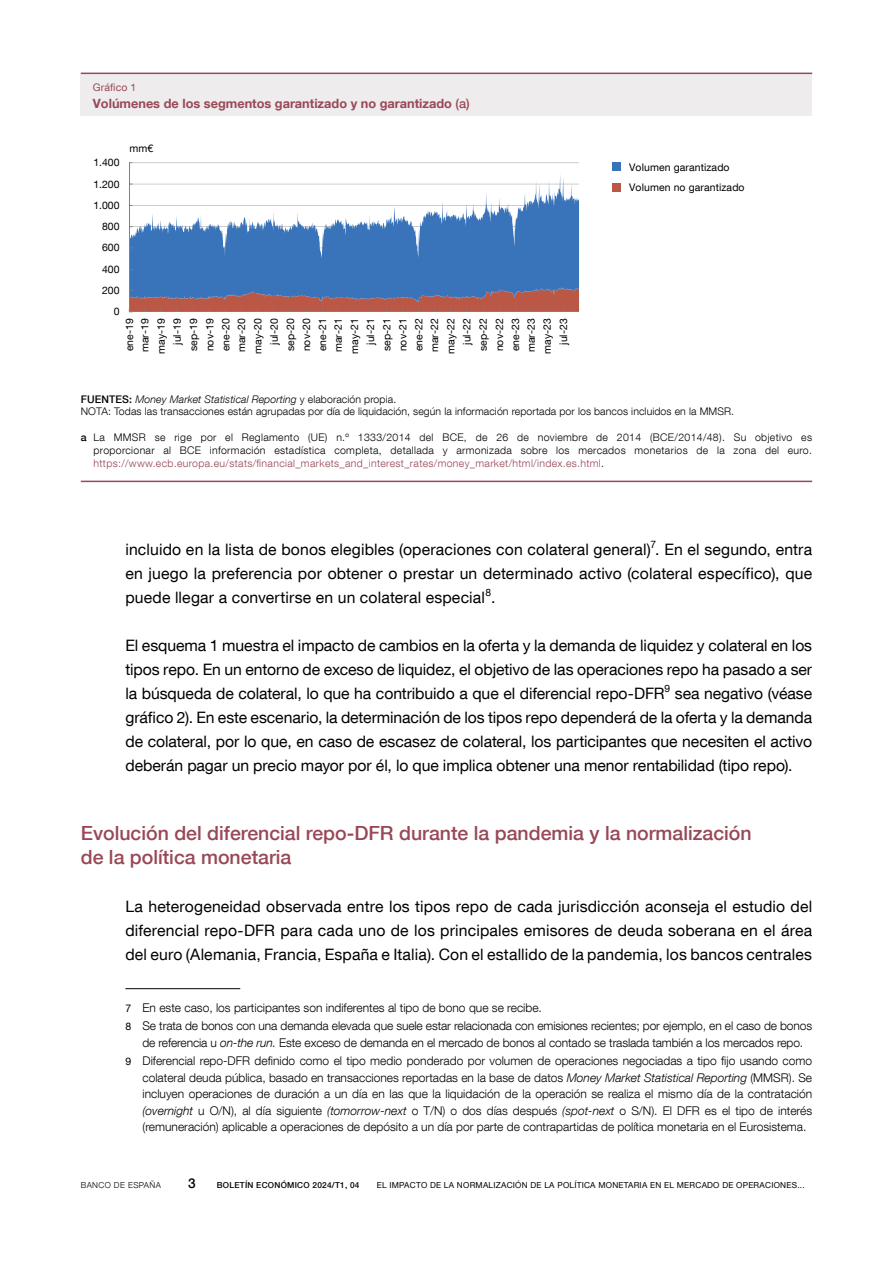
<style>
.page{position:relative;width:893px;height:1263px;background:#fff}
.page>*{position:absolute;margin:0;border:0;box-sizing:border-box;transform-origin:0 0}
.Ladillo_1{font:500 19.5px/24px "Bd E Neue Helvetica";color:#984856}
.Texto_artículo{font:15.75px/24px "Bd E Neue Helvetica";letter-spacing:.01em;color:#000;text-align:justify}
.t1{font:500 13.5px "Bd E Neue Helvetica";color:#000}
.t2{font:700 12.75px "Bd E Neue Helvetica";color:#984856}
.Citas_1_texto{font:300 12px/16.5px "Bd E Neue Helvetica";letter-spacing:-.01em;color:#000}
.t3{font:300 10.5px/12.6px "Bd E Neue Helvetica";letter-spacing:.01em;color:#000}
.t4{font:10.5px/16px "Bd E Neue Helvetica";letter-spacing:.01em;color:#000;text-align:right}
.t5{font:10.5px "Bd E Neue Helvetica";letter-spacing:.01em;color:#984856}
.t6{font:8.25px "Bd E Neue Helvetica";letter-spacing:.03em;color:#000}
.t7{font:500 8.25px "Bd E Neue Helvetica";letter-spacing:.03em;color:#000}
.t8{font:300 8.25px "Bd E Neue Helvetica";letter-spacing:.05em;color:#000}
.s1{font-weight:500}
.s2{font-style:italic}
.s3{color:#984856}
.s4{font-weight:400;font-size:10.5px}
</style>
<div class="page">
<hr style="left:125px;top:988px;width:115px;height:1px;background:#000">
<hr style="left:81px;top:481px;width:731px;height:1px;background:#984856">
<div style="left:612px;top:184px;width:9px;height:8px;background:#ba5745"></div>
<div style="left:612px;top:163px;width:9px;height:8px;background:#3973b9"></div>
<div style="left:81px;top:73px;width:731px;height:43px;background:#efeced"></div>
<hr style="left:81px;top:73px;width:731px;height:1px;background:#984856">
<hr style="left:129px;top:163px;width:450px;height:1px;background:#a6a5a5">
<svg style="left:130px;top:175px;width:449px;height:112px;fill:#3973b9"></svg>
<hr style="left:129px;top:163px;width:1px;height:149px;background:#7f8080">
<svg style="left:129px;top:287px;width:450px;height:26px;background:#8e6a78"></svg>
<p class="t5" style="left:93px;top:80px;width:45px">Gráfico 1</p>
<p class="t2" style="left:93px;top:96px;width:378px">Volúmenes de los segmentos garantizado y no garantizado <span class="s1">(a)</span></p>
<p class="t4" style="left:93px;top:154px;width:28px">1.400</p>
<p class="t4" style="left:93px;top:176px;width:28px">1.200</p>
<p class="t4" style="left:93px;top:197px;width:28px">1.000</p>
<p class="t4" style="left:102px;top:218px;width:19px">800</p>
<p class="t4" style="left:102px;top:239px;width:19px">600</p>
<p class="t4" style="left:102px;top:261px;width:19px">400</p>
<p class="t4" style="left:102px;top:282px;width:19px">200</p>
<p class="t4" style="left:114px;top:303px;width:7px">0</p>
<p class="t4" style="left:129px;top:140px;width:25px">mm€</p>
<p class="t4" style="left:121px;top:354px;width:37px;rotate:-90deg">ene-19 mar-19 may-19 jul-19 sep-19 nov-19 ene-20 mar-20 may-20 jul-20 sep-20 nov-20 ene-21 mar-21 may-21 jul-21 sep-21 nov-21 ene-22 mar-22 may-22 jul-22 sep-22 nov-22 ene-23 mar-23 may-23 jul-23</p>
<p class="t4" style="left:629px;top:159px;width:102px">Volumen garantizado</p>
<p class="t4" style="left:629px;top:179px;width:117px">Volumen no garantizado</p>
<p class="t3" style="left:81px;top:392px;width:655px"><span class="s1">FUENTES:</span> <span class="s2">Money Market Statistical Reporting</span> y elaboración propia.<br>NOTA: Todas las transacciones están agrupadas por día de liquidación, según la información reportada por los bancos incluidos en la MMSR.</p>
<p class="t3" style="left:94px;top:431px;width:720px;text-align:justify;text-indent:-13px"><span class="s1">a</span> La MMSR se rige por el Reglamento (UE) n.º 1333/2014 del BCE, de 26 de noviembre de 2014 (BCE/2014/48). Su objetivo es proporcionar al BCE información estadística completa, detallada y armonizada sobre los mercados monetarios de la zona del euro. <span class="s3">https://www.ecb.europa.eu/stats/financial_markets_and_interest_rates/money_market/html/index.es.html</span>.</p>
<p class="Texto_artículo" style="left:125px;top:537px;width:688px">incluido en la lista de bonos elegibles (operaciones con colateral general)<sup>7</sup>. En el segundo, entra en juego la preferencia por obtener o prestar un determinado activo (colateral específico), que puede llegar a convertirse en un colateral especial<sup>8</sup>.</p>
<p class="Texto_artículo" style="left:125px;top:633px;width:688px">El esquema 1 muestra el impacto de cambios en la oferta y la demanda de liquidez y colateral en los tipos repo. En un entorno de exceso de liquidez, el objetivo de las operaciones repo ha pasado a ser la búsqueda de colateral, lo que ha contribuido a que el diferencial repo-DFR<sup>9</sup> sea negativo (véase gráfico 2). En este escenario, la determinación de los tipos repo dependerá de la oferta y la demanda de colateral, por lo que, en caso de escasez de colateral, los participantes que necesiten el activo deberán pagar un precio mayor por él, lo que implica obtener una menor rentabilidad (tipo repo).</p>
<h2 class="Ladillo_1" style="left:81px;top:821px;width:672px">Evolución del diferencial repo-DFR durante la pandemia y la normalización de la política monetaria</h2>
<p class="Texto_artículo" style="left:125px;top:894px;width:688px">La heterogeneidad observada entre los tipos repo de cada jurisdicción aconseja el estudio del diferencial repo-DFR para cada uno de los principales emisores de deuda soberana en el área del euro (Alemania, Francia, España e Italia). Con el estallido de la pandemia, los bancos centrales</p>
<p class="Citas_1_texto" style="left:125px;top:999px;width:418px"><span class="s4">7</span> En este caso, los participantes son indiferentes al tipo de bono que se recibe.</p>
<p class="Citas_1_texto" style="left:142px;top:1017px;width:671px;text-indent:-17px"><span class="s4">8</span> Se trata de bonos con una demanda elevada que suele estar relacionada con emisiones recientes; por ejemplo, en el caso de bonos de referencia u <span class="s2">on-the run.</span> Este exceso de demanda en el mercado de bonos al contado se traslada también a los mercados repo.</p>
<p class="Citas_1_texto" style="left:142px;top:1052px;width:671px;text-align:justify;text-indent:-17px"><span class="s4">9</span> Diferencial repo-DFR definido como el tipo medio ponderado por volumen de operaciones negociadas a tipo fijo usando como colateral deuda pública, basado en transacciones reportadas en la base de datos <span class="s2">Money Market Statistical Reporting</span> (MMSR). Se incluyen operaciones de duración a un día en las que la liquidación de la operación se realiza el mismo día de la contratación <span class="s2">(overnight</span> u O/N), al día siguiente <span class="s2">(tomorrow-next</span> o T/N) o dos días después <span class="s2">(spot-next</span> o S/N). El DFR es el tipo de interés (remuneración) aplicable a operaciones de depósito a un día por parte de contrapartidas de política monetaria en el Eurosistema.</p>
<p class="t8" style="left:81px;top:1180px;width:82px">BANCO DE ESPAÑA</p>
<p class="t1" style="left:188px;top:1175px;width:9px">3</p>
<p class="t7" style="left:217px;top:1180px;width:144px">BOLETÍN ECONÓMICO 2024/T1, 04</p>
<p class="t6" style="left:377px;top:1180px;width:429px">EL IMPACTO DE LA NORMALIZACIÓN DE LA POLÍTICA MONETARIA EN EL MERCADO DE OPERACIONES...</p>
</div>
